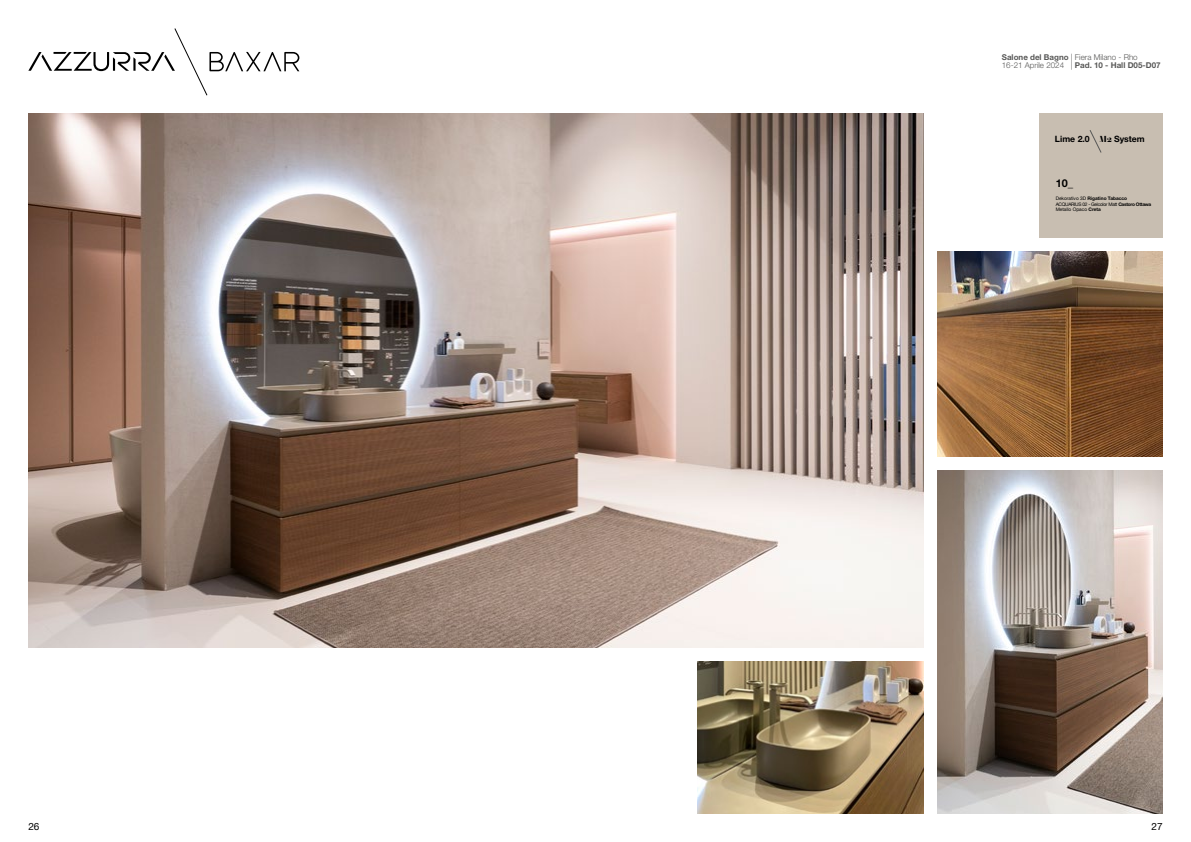
<style>
.page{position:relative;width:1191px;height:842px;background:#fff}
.page>*{position:absolute;margin:0;border:0;box-sizing:border-box;transform-origin:0 0}
.t1{font:700 10.8px "Helvetica Neue LT Std";color:#000}
.t2{font:10px "Helvetica Neue LT Std";color:#000}
.t3{font:700 8.7px "Helvetica Neue LT Std";color:#000}
.t4{font:700 8px/8px "Helvetica Neue LT Std";color:#575756}
.t5{font:4.8px/5.8px "Helvetica Neue LT Std";letter-spacing:-.05em;color:#000}
.s1{font-weight:300}
.s2{font-family:"Narziss Heavy Drops";font-weight:400}
.s3{font-weight:700}
</style>
<div class="page">
<svg style="left:28px;top:28px;width:271px;height:68px"></svg>
<img style="left:28px;top:113px;width:895px;height:535px">
<img style="left:937px;top:471px;width:225px;height:343px">
<img style="left:697px;top:662px;width:226px;height:152px">
<img style="left:937px;top:252px;width:225px;height:204px">
<div style="left:1038px;top:113px;width:124px;height:125px;background:#c8beb1"></div>
<svg style="left:1089px;top:130px;width:12px;height:23px"></svg>
<h3 class="t4" style="left:1001px;top:53px;width:160px">Salone del Bagno <span class="s1">| Fiera Milano - Rho<br>16-21 Aprile 2024 |</span> Pad. 10 - Hall D05-D07</h3>
<h3 class="t3" style="left:1055px;top:134px;width:91px">Lime 2.0 <span class="s2">M2</span> System</h3>
<h1 class="t1" style="left:1055px;top:177px;width:19px">10_</h1>
<p class="t5" style="left:1055px;top:195px;width:97px">Dekorativo 3D <span class="s3">Rigatino Tabacco<br></span>ACQUARIUS 02 - Gelcolor Matt <span class="s3">Castoro Ottawa<br></span>Metallo Opaco <span class="s3">Creta</span></p>
<h2 class="t2" style="left:28px;top:820px;width:13px">26</h2>
<h2 class="t2" style="left:1151px;top:820px;width:13px">27</h2>
</div>
